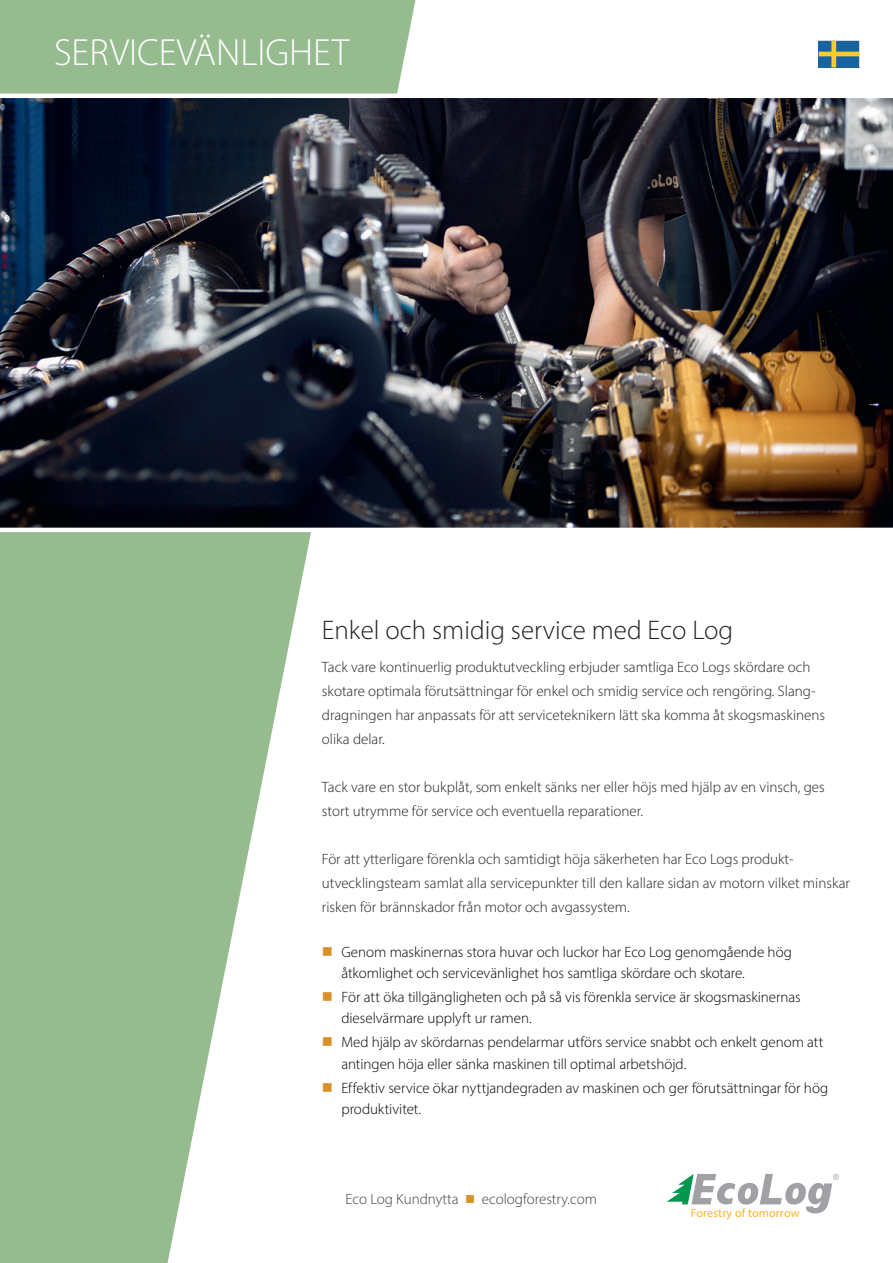
<style>
.page{position:relative;width:893px;height:1263px;background:#fff}
.page>*{position:absolute;margin:0;border:0;box-sizing:border-box;transform-origin:0 0}
.t1{font:300 38.1px "Myriad Pro";color:#fff}
.t2{font:300 27px "Myriad Pro";color:#231f20}
.t3{font:300 15px/24px "Myriad Pro";color:#231f20}
.t4{font:300 15px/21px "Myriad Pro";letter-spacing:-.005em;color:#000001}
.t5{font:300 15px "Myriad Pro";color:#3e3e3f}
.t6{font:12.15px "Myriad Pro";letter-spacing:.01em;color:#fcb525}
.t7{font:8.4px "Arial";color:#a0a1a5}
.s1{color:#d9922b}
</style>
<div class="page">
<svg style="left:0;top:0;width:415px;height:1263px;fill:#95bb8e"></svg>
<svg style="left:819px;top:40px;width:40px;height:28px"></svg>
<svg style="left:667px;top:1174px;width:165px;height:39px"></svg>
<img style="left:0;top:94px;width:893px;height:438px">
<svg style="left:333px;top:957px;width:15px;height:1px"></svg>
<svg style="left:333px;top:1002px;width:15px;height:1px"></svg>
<svg style="left:333px;top:1047px;width:15px;height:1px"></svg>
<svg style="left:333px;top:1092px;width:15px;height:1px"></svg>
<p class="t1" style="left:54px;top:29px;width:297px">SERVICEVÄNLIGHET</p>
<p class="t2" style="left:322px;top:614px;width:413px">Enkel och smidig service med Eco Log</p>
<p class="t3" style="left:322px;top:655px;width:490px">Tack vare kontinuerlig produktutveckling erbjuder samtliga Eco Logs skördare och</p>
<p class="t3" style="left:322px;top:679px;width:495px">skotare optimala förutsättningar för enkel och smidig service och rengöring. Slang-</p>
<p class="t3" style="left:322px;top:703px;width:505px">dragningen har anpassats för att serviceteknikern lätt ska komma åt skogsmaskinens olika delar.</p>
<p class="t3" style="left:322px;top:775px;width:504px">Tack vare en stor bukplåt, som enkelt sänks ner eller höjs med hjälp av en vinsch, ges stort utrymme för service och eventuella reparationer.</p>
<p class="t3" style="left:322px;top:847px;width:473px">För att ytterligare förenkla och samtidigt höja säkerheten har Eco Logs produkt-</p>
<p class="t3" style="left:322px;top:871px;width:530px">utvecklingsteam samlat alla servicepunkter till den kallare sidan av motorn vilket minskar risken för brännskador från motor och avgassystem.</p>
<p class="t4" style="left:322px;top:942px;width:471px"><span class="s1">■</span> Genom maskinernas stora huvar och luckor har Eco Log genomgående hög</p>
<p class="t4" style="left:341px;top:963px;width:405px">åtkomlighet och servicevänlighet hos samtliga skördare och skotare.</p>
<p class="t4" style="left:341px;top:987px;width:461px;text-indent:-20px"><span class="s1">■</span> För att öka tillgängligheten och på så vis förenkla service är skogsmaskinernas dieselvärmare upplyft ur ramen.</p>
<p class="t4" style="left:341px;top:1032px;width:484px;text-indent:-20px"><span class="s1">■</span> Med hjälp av skördarnas pendelarmar utförs service snabbt och enkelt genom att antingen höja eller sänka maskinen till optimal arbetshöjd.</p>
<p class="t4" style="left:341px;top:1077px;width:488px;text-indent:-20px"><span class="s1">■</span> Effektiv service ökar nyttjandegraden av maskinen och ger förutsättningar för hög produktivitet.</p>
<p class="t5" style="left:345px;top:1190px;width:253px">Eco Log Kundnytta <span class="s1">■</span> ecologforestry.com</p>
<p class="t6" style="left:691px;top:1205px;width:110px">Forestry of tomorrow</p>
<p class="t7" style="left:833px;top:1171px;width:7px">®</p>
</div>
